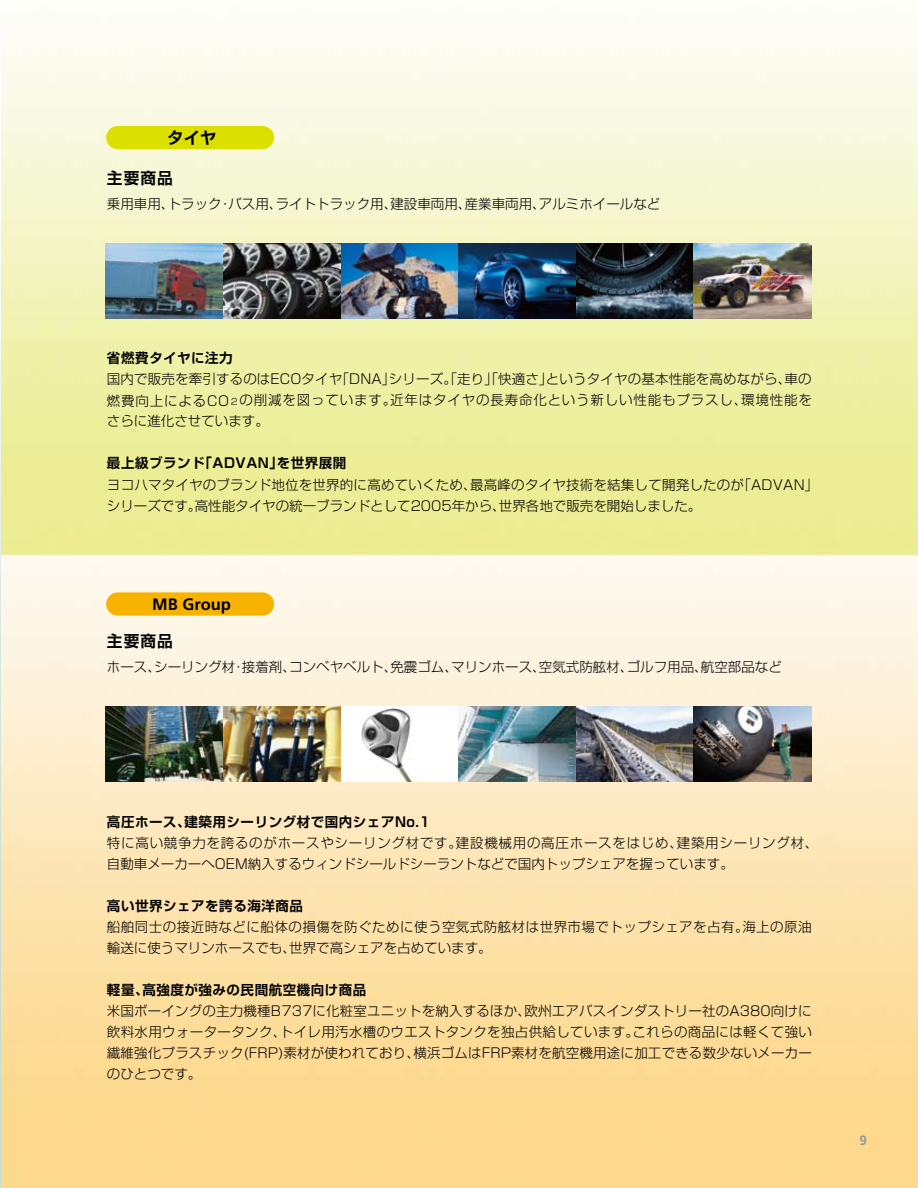
<style>
.page{position:relative;width:918px;height:1188px;background:#fff}
.page>*{position:absolute;margin:0;border:0;box-sizing:border-box;transform-origin:0 0}
.t1{font:700 16.5px "Frutiger";color:#000}
.t2{font:700 16.5px "Shin Go Pro De";color:#000}
.t3{font:700 15.75px "Shin Go Pro De";letter-spacing:.06em;color:#000}
.t4{font:300 13.5px/21px "Shin Go Pro";letter-spacing:.01em;color:#000}
.t5{font:300 13.5px/21px "Shin Go Pro";letter-spacing:.035em;color:#000}
.t6{font:700 13.5px "Frutiger";color:#929a9f}
.s1{font-family:"Shin Go Pro De";font-weight:700}
.s2{font-size:9px}
</style>
<div class="page">
<img style="left:0;top:38px;width:918px;height:1150px">
<div style="left:106px;top:126px;width:168px;height:23px;background:#dbe000;border-radius:12px"></div>
<div style="left:106px;top:592px;width:168px;height:24px;background:#f8b300;border-radius:12px"></div>
<img style="left:106px;top:243px;width:705px;height:76px">
<img style="left:106px;top:706px;width:235px;height:76px">
<div style="left:341px;top:706px;width:118px;height:76px;background:#fff"></div>
<img style="left:361px;top:709px;width:52px;height:73px">
<img style="left:459px;top:706px;width:352px;height:76px">
<p class="t2" style="left:167px;top:124px;width:51px">タイヤ</p>
<p class="t3" style="left:107px;top:165px;width:67px">主要商品</p>
<p class="t4" style="left:107px;top:192px;width:555px">乗用車用、トラック・バス用、ライトトラック用、建設車両用、産業車両用、アルミホイールなど</p>
<p class="t4" style="left:107px;top:346px;width:707px"><span class="s1">省燃費タイヤに注力<br></span>国内で販売を牽引するのはECOタイヤ「DNA」シリーズ。「走り」「快適さ」というタイヤの基本性能を高めながら、車の燃費向上によるCO<span class="s2">２</span>の削減を図っています。近年はタイヤの長寿命化という新しい性能もプラスし、環境性能をさらに進化させています。</p>
<p class="t4" style="left:107px;top:451px;width:713px"><span class="s1">最上級ブランド「ADVAN」を世界展開<br></span>ヨコハマタイヤのブランド地位を世界的に高めていくため、最高峰のタイヤ技術を結集して開発したのが「ADVAN」シリーズです。高性能タイヤの統一ブランドとして2005年から、世界各地で販売を開始しました。</p>
<p class="t1" style="left:152px;top:595px;width:80px">MB Group</p>
<p class="t3" style="left:107px;top:628px;width:67px">主要商品</p>
<p class="t4" style="left:107px;top:655px;width:677px">ホース、シーリング材・接着剤、コンベヤベルト、免震ゴム、マリンホース、空気式防舷材、ゴルフ用品、航空部品など</p>
<p class="t4" style="left:107px;top:810px;width:713px"><span class="s1">高圧ホース、建築用シーリング材で国内シェアNo.1<br></span>特に高い競争力を誇るのがホースやシーリング材です。建設機械用の高圧ホースをはじめ、建築用シーリング材、自動車メーカーへOEM納入するウィンドシールドシーラントなどで国内トップシェアを握っています。</p>
<p class="t5" style="left:107px;top:894px;width:706px"><span class="s1">高い世界シェアを誇る海洋商品<br></span>船舶同士の接近時などに船体の損傷を防ぐために使う空気式防舷材は世界市場でトップシェアを占有。海上の原油輸送に使うマリンホースでも、世界で高シェアを占めています。</p>
<p class="t4" style="left:107px;top:978px;width:707px"><span class="s1">軽量、高強度が強みの民間航空機向け商品<br></span>米国ボーイングの主力機種B737に化粧室ユニットを納入するほか、欧州エアバスインダストリー社のA380向けに飲料水用ウォータータンク、トイレ用汚水槽のウエストタンクを独占供給しています。これらの商品には軽くて強い繊維強化プラスチック(FRP)素材が使われており、横浜ゴムはFRP素材を航空機用途に加工できる数少ないメーカーのひとつです。</p>
<p class="t6" style="left:860px;top:1132px;width:9px">9</p>
</div>
